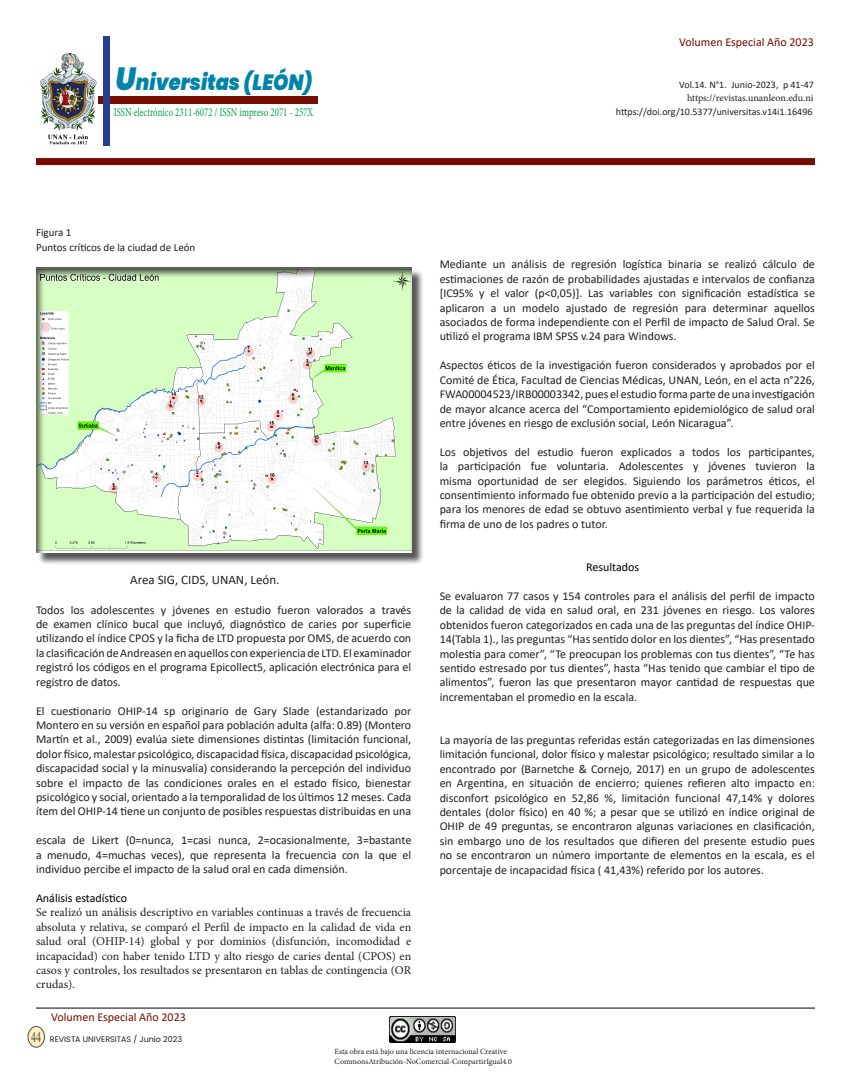
<style>
.page{position:relative;width:851px;height:1078px;background:#fff}
.page>*{position:absolute;margin:0;border:0;box-sizing:border-box;transform-origin:0 0}
.t1{font:italic 900 22px "Poppins";color:#0083a9;scale:.88 1}
.t2{font:13px "Calibri";color:#231f20}
.t3{font:12px/14.4px "Calibri";color:#231f20;text-align:justify}
.t4{font:12px/14.4px "Minion Pro";color:#231f20;text-align:justify}
.t5{font:12px "Minion Pro";color:#00a34c;scale:.74 1}
.t6{font:12px "Calibri";color:#760b00}
.t7{font:12px "Calibri";color:#000}
.t8{font:11px "Calibri";color:#231f20}
.t9{font:10px "Calibri";color:#231f20}
.t10{font:10px "Minion Pro";letter-spacing:-.005em;color:#231f20}
.t11{font:8px/9.6px "Minion Pro";color:#231f20}
.t12{font:8px "Poppins";color:#231f20}
.s1{font-size:32px}
.s2{font-family:"Times New Roman";font-size:14.3px;color:#4b4c4d}
</style>
<div class="page">
<img style="left:39px;top:54px;width:58px;height:90px">
<svg style="left:115px;top:103px;width:198px;height:1px"></svg>
<div style="left:98px;top:96px;width:220px;height:7px;background:#760b00"></div>
<div style="left:104px;top:37px;width:6px;height:109px;background:#253f8e"></div>
<div style="left:28px;top:1026px;width:16px;height:20px;background:#feefbe;border-radius:50%"></div>
<div style="left:28px;top:1025px;width:17px;height:22px;border:1px solid #4b4c4d;border-radius:50%"></div>
<hr style="left:36px;top:1007px;width:778px;height:1px;background:#000">
<img style="left:389px;top:1016px;width:66px;height:25px">
<div style="left:36px;top:158px;width:778px;height:7px;background:#760b00"></div>
<div style="left:38px;top:269px;width:385px;height:296px;background:#231f20;opacity:.75"></div>
<div style="left:35px;top:266px;width:377px;height:286px;background:#231f20;opacity:.75"></div>
<h1 class="t1" style="left:116px;top:70px;width:225px"><span class="s1">U</span>niversitas (LEÓN)</h1>
<p class="t5" style="left:114px;top:104px;width:271px">ISSN electrónico 2311-6072 / ISSN impreso 2071 - 257X</p>
<p class="t6" style="left:679px;top:33px;width:136px">Volumen Especial Año 2023</p>
<p class="t9" style="left:679px;top:77px;width:136px">Vol.14. N°1. Junio-2023, p 41-47</p>
<p class="t10" style="left:687px;top:91px;width:128px">https://revistas.unanleon.edu.ni</p>
<p class="t9" style="left:616px;top:104px;width:198px">https://doi.org/10.5377/universitas.v14i1.16496</p>
<p class="t8" style="left:36px;top:225px;width:37px">Figura 1</p>
<p class="t8" style="left:36px;top:239px;width:161px">Puntos críticos de la ciudad de León</p>
<p class="t2" style="left:130px;top:570px;width:151px">Area SIG, CIDS, UNAN, León.</p>
<p class="t3" style="left:36px;top:602px;width:377px">Todos los adolescentes y jóvenes en estudio fueron valorados a través de examen clínico bucal que incluyó, diagnóstico de caries por superficie utilizando el índice CPOS y la ficha de LTD propuesta por OMS, de acuerdo con la clasificación de Andreasen en aquellos con experiencia de LTD. El examinador registró los códigos en el programa Epicollect5, aplicación electrónica para el registro de datos.</p>
<p class="t3" style="left:36px;top:703px;width:377px">El cuestionario OHIP-14 sp originario de Gary Slade (estandarizado por Montero en su versión en español para población adulta (alfa: 0.89) (Montero Martín et al., 2009) evalúa siete dimensiones distintas (limitación funcional, dolor físico, malestar psicológico, discapacidad física, discapacidad psicológica, discapacidad social y la minusvalía) considerando la percepción del individuo sobre el impacto de las condiciones orales en el estado físico, bienestar psicológico y social, orientado a la temporalidad de los últimos 12 meses. Cada ítem del OHIP-14 tiene un conjunto de posibles respuestas distribuidas en una</p>
<p class="t3" style="left:36px;top:832px;width:377px">escala de Likert (0=nunca, 1=casi nunca, 2=ocasionalmente, 3=bastante a menudo, 4=muchas veces), que representa la frecuencia con la que el individuo percibe el impacto de la salud oral en cada dimensión.</p>
<p class="t7" style="left:36px;top:889px;width:93px">Análisis estadístico</p>
<p class="t4" style="left:36px;top:905px;width:377px">Se realizó un análisis descriptivo en variables continuas a través de frecuencia absoluta y relativa, se comparó el Perfil de impacto en la calidad de vida en salud oral (OHIP-14) global y por dominios (disfunción, incomodidad e incapacidad) con haber tenido LTD y alto riesgo de caries dental (CPOS) en casos y controles, los resultados se presentaron en tablas de contingencia (OR crudas).</p>
<p class="t6" style="left:51px;top:1008px;width:136px">Volumen Especial Año 2023</p>
<p class="t12" style="left:31px;top:1033px;width:152px"><span class="s2">44</span> REVISTA UNIVERSITAS / Junio 2023</p>
<p class="t3" style="left:439px;top:257px;width:377px">Mediante un análisis de regresión logística binaria se realizó cálculo de estimaciones de razón de probabilidades ajustadas e intervalos de confianza [IC95% y el valor (p&lt;0,05)]. Las variables con significación estadística se aplicaron a un modelo ajustado de regresión para determinar aquellos asociados de forma independiente con el Perfil de impacto de Salud Oral. Se utilizó el programa IBM SPSS v.24 para Windows.</p>
<p class="t3" style="left:439px;top:358px;width:377px">Aspectos éticos de la investigación fueron considerados y aprobados por el Comité de Ética, Facultad de Ciencias Médicas, UNAN, León, en el acta n°226, FWA00004523/IRB00003342, pues el estudio forma parte de una investigación de mayor alcance acerca del “Comportamiento epidemiológico de salud oral entre jóvenes en riesgo de exclusión social, León Nicaragua”.</p>
<p class="t3" style="left:439px;top:444px;width:377px">Los objetivos del estudio fueron explicados a todos los participantes, la participación fue voluntaria. Adolescentes y jóvenes tuvieron la misma oportunidad de ser elegidos. Siguiendo los parámetros éticos, el consentimiento informado fue obtenido previo a la participación del estudio; para los menores de edad se obtuvo asentimiento verbal y fue requerida la firma de uno de los padres o tutor.</p>
<p class="t7" style="left:586px;top:558px;width:55px">Resultados</p>
<p class="t3" style="left:439px;top:588px;width:377px">Se evaluaron 77 casos y 154 controles para el análisis del perfil de impacto de la calidad de vida en salud oral, en 231 jóvenes en riesgo. Los valores obtenidos fueron categorizados en cada una de las preguntas del índice OHIP-14(Tabla 1)., las preguntas “Has sentido dolor en los dientes”, “Has presentado molestia para comer”, “Te preocupan los problemas con tus dientes”, “Te has sentido estresado por tus dientes”, hasta “Has tenido que cambiar el tipo de alimentos”, fueron las que presentaron mayor cantidad de respuestas que incrementaban el promedio en la escala.</p>
<p class="t3" style="left:439px;top:732px;width:377px">La mayoría de las preguntas referidas están categorizadas en las dimensiones limitación funcional, dolor físico y malestar psicológico; resultado similar a lo encontrado por (Barnetche &amp; Cornejo, 2017) en un grupo de adolescentes en Argentina, en situación de encierro; quienes refieren alto impacto en: disconfort psicológico en 52,86 %, limitación funcional 47,14% y dolores dentales (dolor físico) en 40 %; a pesar que se utilizó en índice original de OHIP de 49 preguntas, se encontraron algunas variaciones en clasificación, sin embargo uno de los resultados que difieren del presente estudio pues no se encontraron un número importante de elementos en la escala, es el porcentaje de incapacidad física ( 41,43%) referido por los autores.</p>
<p class="t11" style="left:334px;top:1046px;width:179px">Esta obra está bajo una licencia internacional Creative<br>CommonsAtribución-NoComercial-CompartirIgual4.0</p>
</div>
